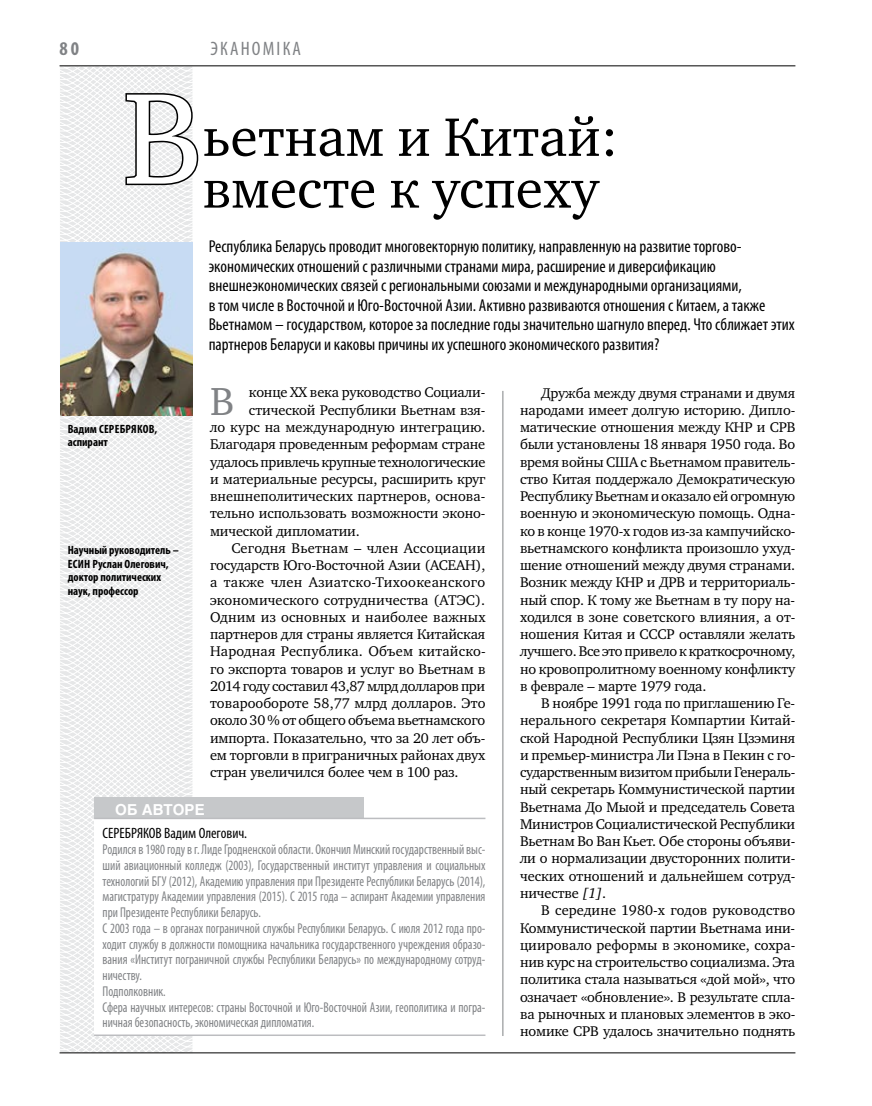
<style>
.page{position:relative;width:872px;height:1106px;background:#fff}
.page>*{position:absolute;margin:0;border:0;box-sizing:border-box;transform-origin:0 0}
.t1{font:132.6px "Charter C";color:#fff}
.t2{font:55.5px/51.8px "Charter C";color:#000}
.t3{font:40.05px "Charter C";color:#808285}
.t4{font:condensed 19.5px "Myriad Pro";letter-spacing:.125em;color:#808285}
.t5{font:700 condensed 19.5px "Myriad Pro";color:#808285}
.t6{font:condensed 17.25px/19.5px "Myriad Pro";color:#000}
.t7{font:condensed 15px "Myriad Pro";color:#000}
.t8{font:700 15px "Helios";color:#fff}
.t9{font:14.4px/17.2px "Charter C";letter-spacing:-.01em;color:#000;text-align:justify}
.t10{font:14.4px "Charter C";letter-spacing:.015em;color:#000}
.t11{font:14.4px "Charter C";letter-spacing:.025em;color:#000}
.t12{font:14.4px "Charter C";letter-spacing:.01em;color:#000}
.t13{font:condensed 14.25px/15.8px "Myriad Pro";color:#808285;scale:.9 1}
.t14{font:700 condensed 12px/13.5px "Myriad Pro";color:#000}
.s1{font-style:italic}
</style>
<div class="page">
<svg style="left:59px;top:65px;width:192px;height:989px"></svg>
<hr style="left:60px;top:1052px;width:735px;height:1px;background:#000">
<hr style="left:60px;top:65px;width:735px;height:1px;background:#000">
<hr style="left:502px;top:391px;width:1px;height:645px;background:#808285">
<svg style="left:124px;top:91px;width:76px;height:96px"></svg>
<div style="left:94px;top:797px;width:269px;height:23px;background:#c6c8ca"></div>
<div style="left:94px;top:818px;width:391px;height:218px;background:#fff"></div>
<hr style="left:94px;top:1034px;width:391px;height:2px;background:#bcbdc0">
<hr style="left:94px;top:817px;width:391px;height:2px;background:#bcbdc0">
<img style="left:60px;top:242px;width:133px;height:173px">
<h3 class="t5" style="left:60px;top:37px;width:21px">80</h3>
<h3 class="t4" style="left:210px;top:37px;width:92px">Эканоміка</h3>
<h1 class="t1" style="left:123px;top:65px;width:82px">В</h1>
<h2 class="t2" style="left:203px;top:112px;width:417px">ьетнам и Китай: вместе к успеху</h2>
<p class="t6" style="left:209px;top:236px;width:587px">Республика Беларусь проводит многовекторную политику, направленную на развитие торгово&shy;экономических отношений с различными странами мира, расширение и диверсификацию внешнеэкономических связей с региональными союзами и международными организациями,<br>в том числе в Восточной и Юго-Восточной Азии. Активно развиваются отношения с Китаем, а также Вьетнамом – государством, которое за последние годы значительно шагнуло вперед. Что сближает этих партнеров Беларуси и каковы причины их успешного экономического развития?</p>
<p class="t14" style="left:68px;top:421px;width:91px">Вадим Серебряков, аспирант</p>
<p class="t14" style="left:68px;top:543px;width:112px">Научный руководитель –<br>Есин Руслан Олегович, доктор политических наук, профессор</p>
<h3 class="t3" style="left:210px;top:379px;width:26px">В</h3>
<p class="t9" style="left:249px;top:384px;width:238px">конце XX века руководство Социали-</p>
<p class="t9" style="left:249px;top:401px;width:238px">стической Республики Вьетнам взя-</p>
<p class="t9" style="left:210px;top:418px;width:277px">ло курс на международную интеграцию.</p>
<p class="t9" style="left:210px;top:436px;width:277px">Благодаря проведенным реформам стране</p>
<p class="t9" style="left:210px;top:453px;width:277px">удалось привлечь крупные технологические</p>
<p class="t9" style="left:210px;top:470px;width:277px">и материальные ресурсы, расширить круг</p>
<p class="t9" style="left:210px;top:487px;width:277px">внешнеполитических партнеров, основа-</p>
<p class="t9" style="left:210px;top:505px;width:277px">тельно использовать возможности эконо-</p>
<p class="t9" style="left:210px;top:522px;width:151px">мической дипломатии.</p>
<p class="t10" style="left:231px;top:540px;width:255px">Сегодня Вьетнам – член Ассоциации</p>
<p class="t9" style="left:210px;top:556px;width:277px">государств Юго-Восточной Азии (АСЕАН),</p>
<p class="t11" style="left:210px;top:574px;width:277px">а также член Азиатско-Тихоокеанского</p>
<p class="t9" style="left:210px;top:591px;width:277px">экономического сотрудничества (АТЭС).</p>
<p class="t12" style="left:210px;top:609px;width:277px">Одним из основных и наиболее важных</p>
<p class="t9" style="left:210px;top:625px;width:277px">партнеров для страны является Китайская</p>
<p class="t10" style="left:210px;top:643px;width:277px">Народная Республика. Объем китайско-</p>
<p class="t9" style="left:210px;top:660px;width:277px">го экспорта товаров и услуг во Вьетнам в</p>
<p class="t9" style="left:210px;top:677px;width:277px">2014 году составил 43,87 млрд долларов при</p>
<p class="t9" style="left:210px;top:694px;width:277px">товарообороте 58,77 млрд долларов. Это</p>
<p class="t9" style="left:210px;top:712px;width:277px">около 30 % от общего объема вьетнамского</p>
<p class="t9" style="left:210px;top:729px;width:277px">импорта. Показательно, что за 20 лет объ-</p>
<p class="t9" style="left:210px;top:746px;width:277px">ем торговли в приграничных районах двух</p>
<p class="t9" style="left:210px;top:763px;width:250px">стран увеличился более чем в 100 раз.</p>
<p class="t8" style="left:115px;top:801px;width:91px">об авторе</p>
<p class="t7" style="left:103px;top:824px;width:146px">СЕРЕБРЯКОВ Вадим Олегович.</p>
<p class="t13" style="left:103px;top:841px;width:427px">Родился в 1980 году в г. Лиде Гродненской области. Окончил Минский государственный выс&shy;ший авиационный колледж (2003), Государственный институт управления и социальных технологий БГУ (2012), Академию управления при Президенте Республики Беларусь (2014), магистратуру Академии управления (2015). С 2015 года – аспирант Академии управления при Президенте Республики Беларусь.<br>С 2003 года – в органах пограничной службы Республики Беларусь. С июля 2012 года про&shy;ходит службу в должности помощника начальника государственного учреждения образо&shy;вания «Институт пограничной службы Республики Беларусь» по международному сотруд&shy;ничеству.<br>Подполковник.<br>Сфера научных интересов: страны Восточной и Юго-Восточной Азии, геополитика и погра&shy;ничная безопасность, экономическая дипломатия.</p>
<p class="t9" style="left:520px;top:384px;width:277px;text-indent:21px">Дружба между двумя странами и двумя народами имеет долгую историю. Дипло&shy;матические отношения между КНР и СРВ были установлены 18 января 1950 года. Во время войны США с Вьетнамом правитель&shy;ство Китая поддержало Демократическую Республику Вьетнам и оказало ей огромную военную и экономическую помощь. Одна&shy;ко в конце 1970-х годов из-за кампучийско&shy;вьетнамского конфликта произошло ухуд&shy;шение отношений между двумя странами.<br>Возник между КНР и ДРВ и территориаль&shy;ный спор. К тому же Вьетнам в ту пору на&shy;ходился в зоне советского влияния, а от&shy;ношения Китая и СССР оставляли желать лучшего. Все это привело к краткосрочному, но кровопролитному военному конфликту в феврале – марте 1979 года.</p>
<p class="t9" style="left:520px;top:695px;width:277px;text-indent:21px">В ноябре 1991 года по приглашению Ге&shy;нерального секретаря Компартии Китай&shy;ской Народной Республики Цзян Цзэминя и премьер-министра Ли Пэна в Пекин с го&shy;сударственным визитом прибыли Генераль&shy;ный секретарь Коммунистической партии Вьетнама До Мыой и председатель Совета Министров Социалистической Республики Вьетнам Во Ван Кьет. Обе стороны объяви&shy;ли о нормализации двусторонних полити&shy;ческих отношений и дальнейшем сотруд&shy;ничестве <span class="s1">[1]</span>.</p>
<p class="t9" style="left:520px;top:902px;width:277px;text-indent:21px">В середине 1980-х годов руководство Коммунистической партии Вьетнама ини&shy;циировало реформы в экономике, сохра&shy;нив курс на строительство социализма. Эта политика стала называться «дой мой», что означает «обновление». В результате спла&shy;ва рыночных и плановых элементов в эко&shy;номике СРВ удалось значительно поднять</p>
</div>
